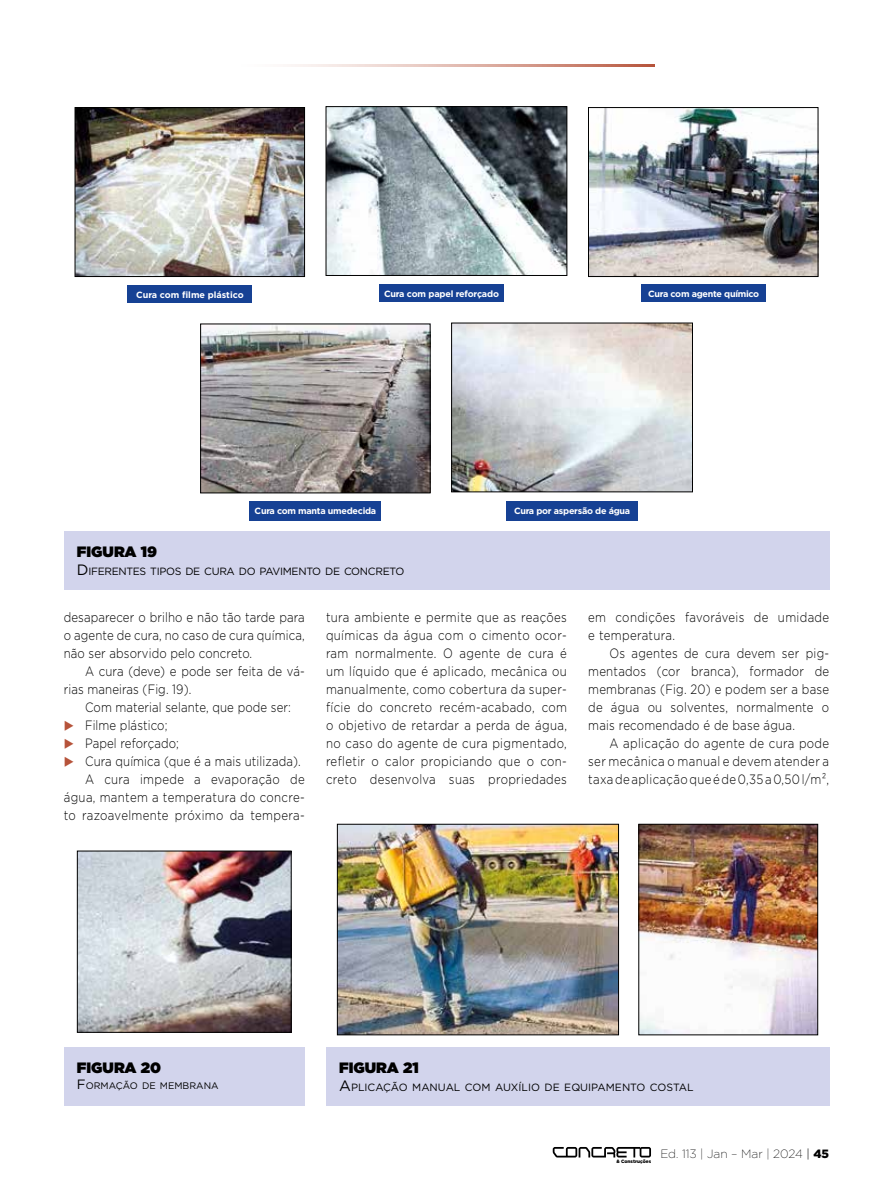
<style>
.page{position:relative;width:893px;height:1191px;background:#fff}
.page>*{position:absolute;margin:0;border:0;box-sizing:border-box;transform-origin:0 0}
.t1{font:900 15px "Gotham";color:#000}
.t2{font:300 13.5px/18px "Gotham";letter-spacing:.015em;color:#000;text-align:justify;scale:.85 1}
.t3{font:200 12px "Gotham";color:#000}
.t4{font:10.5px "Gotham";color:#000}
.t5{font:10.5px "Gotham";letter-spacing:-.03em;color:#000}
.t6{font:9.45px "Gotham";color:#000}
.t7{font:700 9px "Gotham";letter-spacing:-.03em;color:#fff}
.t8{font:700 9px "Gotham";color:#fff}
.t9{font:900 4.8px "Gotham";color:#000}
.s1{font-size:15px}
.s2{color:#b6533a}
.s3{font-size:13.5px}
.s4{font-weight:300}
.s5{font-weight:900}
</style>
<div class="page">
<div style="left:552px;top:1145px;width:101px;height:14px;background:#fff;opacity:.81"></div>
<svg style="left:553px;top:1147px;width:98px;height:10px"></svg>
<div style="left:616px;top:1158px;width:36px;height:5px;background:#fff"></div>
<hr style="left:237px;top:64px;width:418px;height:2px;background:#b6533a">
<div style="left:64px;top:531px;width:765px;height:58px;background:#d2d4ec"></div>
<img style="left:77px;top:109px;width:226px;height:166px">
<div style="left:75px;top:107px;width:230px;height:170px;border:1px solid #000"></div>
<img style="left:590px;top:109px;width:226px;height:166px">
<div style="left:588px;top:107px;width:230px;height:170px;border:1px solid #000"></div>
<img style="left:328px;top:108px;width:237px;height:166px">
<div style="left:326px;top:106px;width:241px;height:170px;border:1px solid #000"></div>
<div style="left:127px;top:285px;width:125px;height:18px;background:#164194"></div>
<img style="left:202px;top:326px;width:226px;height:165px">
<div style="left:200px;top:324px;width:230px;height:169px;border:1px solid #000"></div>
<img style="left:453px;top:325px;width:238px;height:165px">
<div style="left:451px;top:323px;width:242px;height:169px;border:1px solid #000"></div>
<div style="left:250px;top:501px;width:131px;height:19px;background:#164194"></div>
<div style="left:506px;top:501px;width:132px;height:19px;background:#164194"></div>
<div style="left:379px;top:284px;width:124px;height:18px;background:#164194"></div>
<div style="left:641px;top:284px;width:124px;height:18px;background:#164194"></div>
<div style="left:64px;top:1047px;width:241px;height:59px;background:#d2d4ec"></div>
<img style="left:79px;top:853px;width:210px;height:177px">
<div style="left:77px;top:851px;width:214px;height:181px;border:1px solid #000"></div>
<div style="left:326px;top:1047px;width:503px;height:59px;background:#d2d4ec"></div>
<img style="left:339px;top:826px;width:278px;height:207px">
<div style="left:337px;top:824px;width:282px;height:211px;border:1px solid #000"></div>
<img style="left:641px;top:826px;width:175px;height:207px">
<div style="left:639px;top:824px;width:179px;height:211px;border:1px solid #000"></div>
<p class="t8" style="left:136px;top:289px;width:109px">Cura com filme plástico</p>
<p class="t7" style="left:384px;top:287px;width:116px">Cura com papel reforçado</p>
<p class="t7" style="left:648px;top:287px;width:113px">Cura com agente químico</p>
<p class="t7" style="left:255px;top:505px;width:123px">Cura com manta umedecida</p>
<p class="t7" style="left:514px;top:505px;width:118px">Cura por aspersão de água</p>
<p class="t1" style="left:77px;top:541px;width:82px">FIGURA 19</p>
<p class="t5" style="left:77px;top:564px;width:329px"><span class="s1">D</span> IFERENTES TIPOS DE CURA DO PAVIMENTO DE CONCRETO</p>
<p class="t2" style="left:64px;top:607px;width:285px">desaparecer o brilho e não tão tarde para o agente de cura, no caso de cura química, não ser absorvido pelo concreto.</p>
<p class="t2" style="left:64px;top:661px;width:285px;text-indent:21px">A cura (deve) e pode ser feita de vá&shy;rias maneiras (Fig. 19).</p>
<p class="t2" style="left:85px;top:697px;width:244px">Com material selante, que pode ser:</p>
<p class="t2" style="left:64px;top:715px;width:123px"><span class="s2">◆</span> Filme plástico;</p>
<p class="t2" style="left:64px;top:733px;width:137px"><span class="s2">◆</span> Papel reforçado;</p>
<p class="t2" style="left:64px;top:751px;width:285px;text-align:right"><span class="s2">◆</span> Cura química (que é a mais utilizada).<br>A cura impede a evaporação de água, mantem a temperatura do concre&shy;to razoavelmente próximo da tempera-</p>
<p class="t2" style="left:326px;top:607px;width:285px">tura ambiente e permite que as reações químicas da água com o cimento ocor&shy;ram normalmente. O agente de cura é um líquido que é aplicado, mecânica ou manualmente, como cobertura da super&shy;fície do concreto recém-acabado, com o objetivo de retardar a perda de água, no caso do agente de cura pigmentado, refletir o calor propiciando que o con&shy;creto desenvolva suas propriedades</p>
<p class="t2" style="left:588px;top:607px;width:285px">em condições favoráveis de umidade e temperatura.</p>
<p class="t2" style="left:588px;top:643px;width:285px;text-indent:21px">Os agentes de cura devem ser pig&shy;mentados (cor branca), formador de membranas (Fig. 20) e podem ser a base de água ou solventes, normalmente o mais recomendado é de base água.</p>
<p class="t2" style="left:588px;top:733px;width:285px;text-indent:21px">A aplicação do agente de cura pode ser mecânica o manual e devem atender a taxa de aplicação que é de 0,35 a 0,50 l/m²,</p>
<p class="t1" style="left:77px;top:1057px;width:86px">FIGURA 20</p>
<p class="t6" style="left:77px;top:1080px;width:143px"><span class="s3">F</span>ORMAÇÃO DE MEMBRANA</p>
<p class="t1" style="left:339px;top:1057px;width:81px">FIGURA 21</p>
<p class="t4" style="left:339px;top:1080px;width:356px"><span class="s1">A</span>PLICAÇÃO MANUAL COM AUXÍLIO DE EQUIPAMENTO COSTAL</p>
<p class="t9" style="left:616px;top:1157px;width:36px">&amp; Construções</p>
<p class="t3" style="left:660px;top:1145px;width:170px">Ed. 113 | Jan – Mar | 2024 <span class="s4">|</span> <span class="s5">45</span></p>
</div>
